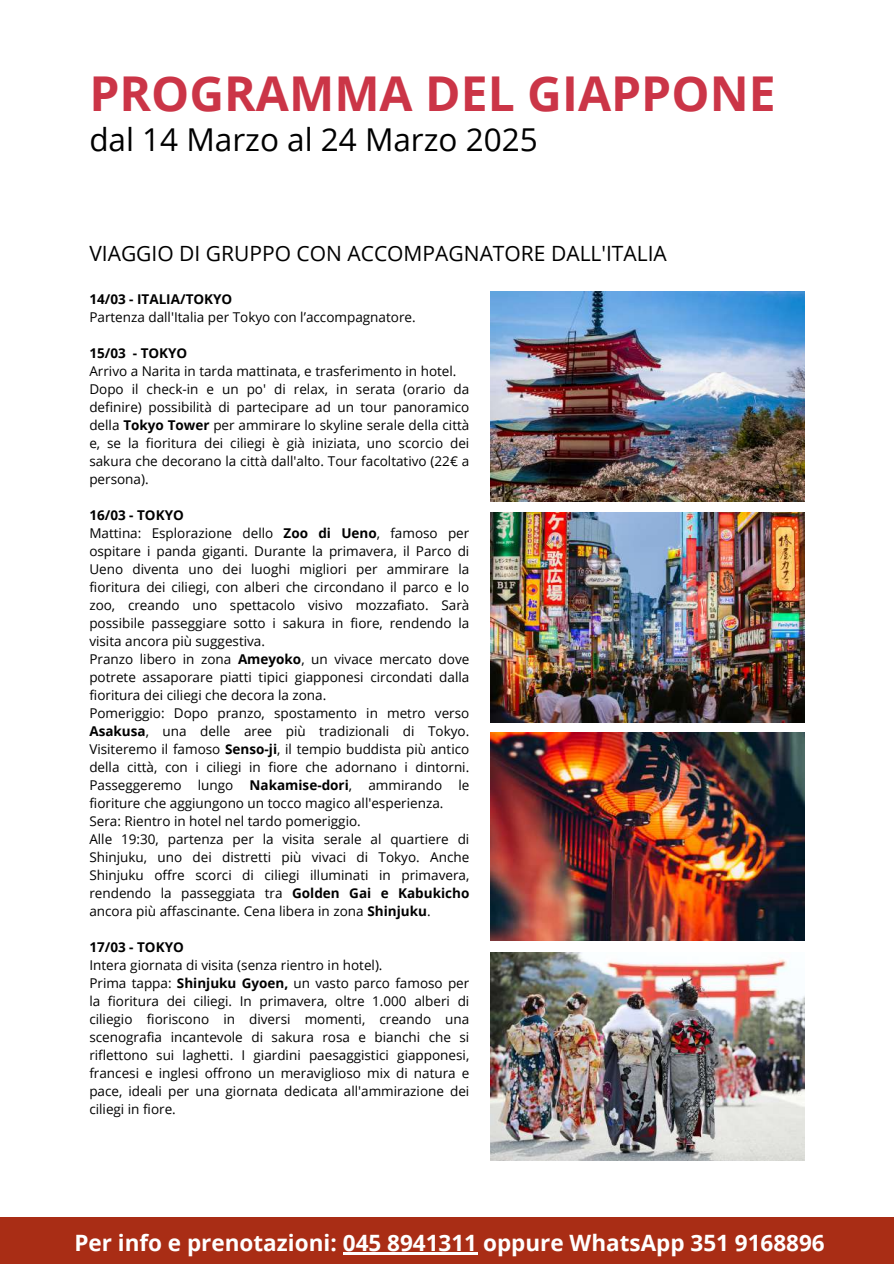
<style>
.page{position:relative;width:894px;height:1264px;background:#fff}
.page>*{position:absolute;margin:0;border:0;box-sizing:border-box;transform-origin:0 0}
.t1{font:700 48px "Open Sans";color:#cb3547}
.t2{font:31.5px "Open Sans";color:#000}
.t3{font:700 22.5px "Open Sans";color:#fff}
.t4{font:21px "Open Sans";color:#000}
.t5{font:13.5px/18px "Open Sans";color:#000}
.t6{font:700 13.5px "Open Sans";color:#000}
.s1{font-weight:700}
</style>
<div class="page">
<img style="left:490px;top:732px;width:314px;height:208px">
<img style="left:490px;top:952px;width:314px;height:208px">
<img style="left:490px;top:512px;width:314px;height:211px">
<img style="left:490px;top:292px;width:314px;height:209px">
<div style="left:0;top:1216px;width:893px;height:47px;background:#a92d15"></div>
<hr style="left:343px;top:1252px;width:134px;height:2px;background:#fff">
<h1 class="t1" style="left:89px;top:60px;width:687px">PROGRAMMA DEL GIAPPONE</h1>
<h2 class="t2" style="left:89px;top:118px;width:450px">dal 14 Marzo al 24 Marzo 2025</h2>
<h3 class="t4" style="left:89px;top:238px;width:579px">VIAGGIO DI GRUPPO CON ACCOMPAGNATORE DALL'ITALIA</h3>
<p class="t6" style="left:89px;top:289px;width:144px">14/03 - ITALIA/TOKYO</p>
<p class="t5" style="left:89px;top:308px;width:328px">Partenza dall'Italia per Tokyo con l’accompagnatore.</p>
<p class="t6" style="left:89px;top:343px;width:99px">15/03 - TOKYO</p>
<p class="t5" style="left:89px;top:362px;width:381px">Arrivo a Narita in tarda mattinata, e trasferimento in hotel.<br>Dopo il check-in e un po' di relax, in serata (orario da definire) possibilità di partecipare ad un tour panoramico della <span class="s1">Tokyo Tower</span> per ammirare lo skyline serale della città e, se la fioritura dei ciliegi è già iniziata, uno scorcio dei sakura che decorano la città dall'alto. Tour facoltativo (22€ a persona).</p>
<p class="t5" style="left:89px;top:506px;width:381px"><span class="s1">16/03 - TOKYO<br></span>Mattina: Esplorazione dello <span class="s1">Zoo di Ueno</span>, famoso per ospitare i panda giganti. Durante la primavera, il Parco di Ueno diventa uno dei luoghi migliori per ammirare la fioritura dei ciliegi, con alberi che circondano il parco e lo zoo, creando uno spettacolo visivo mozzafiato. Sarà possibile passeggiare sotto i sakura in fiore, rendendo la visita ancora più suggestiva.<br>Pranzo libero in zona <span class="s1">Ameyoko</span>, un vivace mercato dove potrete assaporare piatti tipici giapponesi circondati dalla fioritura dei ciliegi che decora la zona.<br>Pomeriggio: Dopo pranzo, spostamento in metro verso <span class="s1">Asakusa</span>, una delle aree più tradizionali di Tokyo.<br>Visiteremo il famoso <span class="s1">Senso-ji</span>, il tempio buddista più antico della città, con i ciliegi in fiore che adornano i dintorni.<br>Passeggeremo lungo <span class="s1">Nakamise-dori</span>, ammirando le fioriture che aggiungono un tocco magico all'esperienza.<br>Sera: Rientro in hotel nel tardo pomeriggio.<br>Alle 19:30, partenza per la visita serale al quartiere di Shinjuku, uno dei distretti più vivaci di Tokyo. Anche Shinjuku offre scorci di ciliegi illuminati in primavera, rendendo la passeggiata tra <span class="s1">Golden Gai e Kabukicho </span>ancora più affascinante. Cena libera in zona <span class="s1">Shinjuku</span>.</p>
<p class="t6" style="left:89px;top:937px;width:96px">17/03 - TOKYO</p>
<p class="t5" style="left:89px;top:956px;width:381px">Intera giornata di visita (senza rientro in hotel).<br>Prima tappa: <span class="s1">Shinjuku Gyoen,</span> un vasto parco famoso per la fioritura dei ciliegi. In primavera, oltre 1.000 alberi di ciliegio fioriscono in diversi momenti, creando una scenografia incantevole di sakura rosa e bianchi che si riflettono sui laghetti. I giardini paesaggistici giapponesi, francesi e inglesi offrono un meraviglioso mix di natura e pace, ideali per una giornata dedicata all'ammirazione dei ciliegi in fiore.</p>
<h3 class="t3" style="left:74px;top:1226px;width:751px">Per info e prenotazioni: 045 8941311 oppure WhatsApp 351 9168896</h3>
</div>
